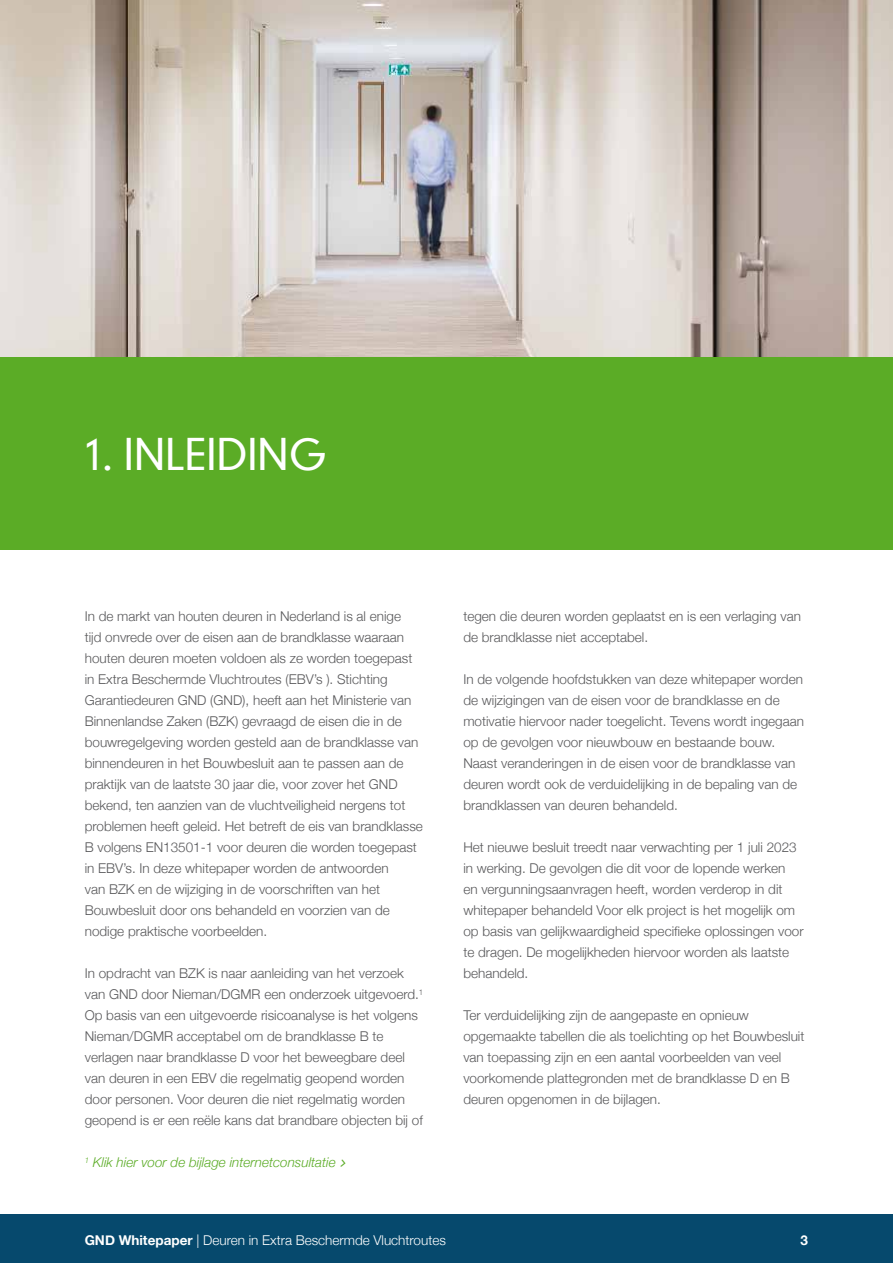
<style>
.page{position:relative;width:893px;height:1263px;background:#fff}
.page>*{position:absolute;margin:0;border:0;box-sizing:border-box;transform-origin:0 0}
.t1{font:300 42px "DIN Neuzeit Grotesk Std";color:#fff}
.t2{font:300 13.5px/21px "Helvetica Neue";color:#58585a}
.t3{font:300 13.5px "Helvetica Neue";color:#fff}
.t4{font:italic 300 13.5px "Helvetica Neue";color:#5bac26}
.t5{font:700 13.5px "Helvetica Neue";color:#fff}
.s1{font-family:"Cocogoose Pro"}
.s2{font-weight:700}
</style>
<div class="page">
<div style="left:0;top:1214px;width:893px;height:49px;background:#06496d"></div>
<img style="left:0;top:0;width:893px;height:357px">
<div style="left:0;top:357px;width:893px;height:192px;background:#5bac26"></div>
<h1 class="t1" style="left:85px;top:429px;width:243px">1. INLEIDING</h1>
<p class="t2" style="left:85px;top:605px;width:340px">In de markt van houten deuren in Nederland is al enige<br>tijd onvrede over de eisen aan de brandklasse waaraan houten deuren moeten voldoen als ze worden toegepast in Extra Beschermde Vluchtroutes (EBV’s ). Stichting Garantiedeuren GND (GND), heeft aan het Ministerie van Binnenlandse Zaken (BZK) gevraagd de eisen die in de bouwregelgeving worden gesteld aan de brandklasse van binnendeuren in het Bouwbesluit aan te passen aan de praktijk van de laatste 30 jaar die, voor zover het GND bekend, ten aanzien van de vluchtveiligheid nergens tot problemen heeft geleid. Het betreft de eis van brandklasse B volgens EN13501-1 voor deuren die worden toegepast in EBV’s. In deze whitepaper worden de antwoorden<br>van BZK en de wijziging in de voorschriften van het Bouwbesluit door ons behandeld en voorzien van de nodige praktische voorbeelden.</p>
<p class="t2" style="left:85px;top:962px;width:340px">In opdracht van BZK is naar aanleiding van het verzoek van GND door Nieman/DGMR een onderzoek uitgevoerd.<sup>1<br></sup>Op basis van een uitgevoerde risicoanalyse is het volgens Nieman/DGMR acceptabel om de brandklasse B te verlagen naar brandklasse D voor het beweegbare deel van deuren in een EBV die regelmatig geopend worden door personen. Voor deuren die niet regelmatig worden geopend is er een reële kans dat brandbare objecten bij of</p>
<p class="t4" style="left:85px;top:1152px;width:262px"><sup>1</sup> Klik hier voor de bijlage internetconsultatie <span class="s1">&gt;</span></p>
<p class="t2" style="left:463px;top:605px;width:339px">tegen die deuren worden geplaatst en is een verlaging van de brandklasse niet acceptabel.</p>
<p class="t2" style="left:463px;top:668px;width:342px">In de volgende hoofdstukken van deze whitepaper worden de wijzigingen van de eisen voor de brandklasse en de motivatie hiervoor nader toegelicht. Tevens wordt ingegaan op de gevolgen voor nieuwbouw en bestaande bouw.<br>Naast veranderingen in de eisen voor de brandklasse van deuren wordt ook de verduidelijking in de bepaling van de brandklassen van deuren behandeld.</p>
<p class="t2" style="left:463px;top:836px;width:342px">Het nieuwe besluit treedt naar verwachting per 1 juli 2023 in werking. De gevolgen die dit voor de lopende werken<br>en vergunningsaanvragen heeft, worden verderop in dit whitepaper behandeld Voor elk project is het mogelijk om op basis van gelijkwaardigheid specifieke oplossingen voor te dragen. De mogelijkheden hiervoor worden als laatste behandeld.</p>
<p class="t2" style="left:463px;top:1004px;width:343px">Ter verduidelijking zijn de aangepaste en opnieuw opgemaakte tabellen die als toelichting op het Bouwbesluit van toepassing zijn en een aantal voorbeelden van veel voorkomende plattegronden met de brandklasse D en B deuren opgenomen in de bijlagen.</p>
<p class="t3" style="left:85px;top:1229px;width:363px"><span class="s2">GND Whitepaper</span> | Deuren in Extra Beschermde Vluchtroutes</p>
<p class="t5" style="left:800px;top:1229px;width:9px">3</p>
</div>
